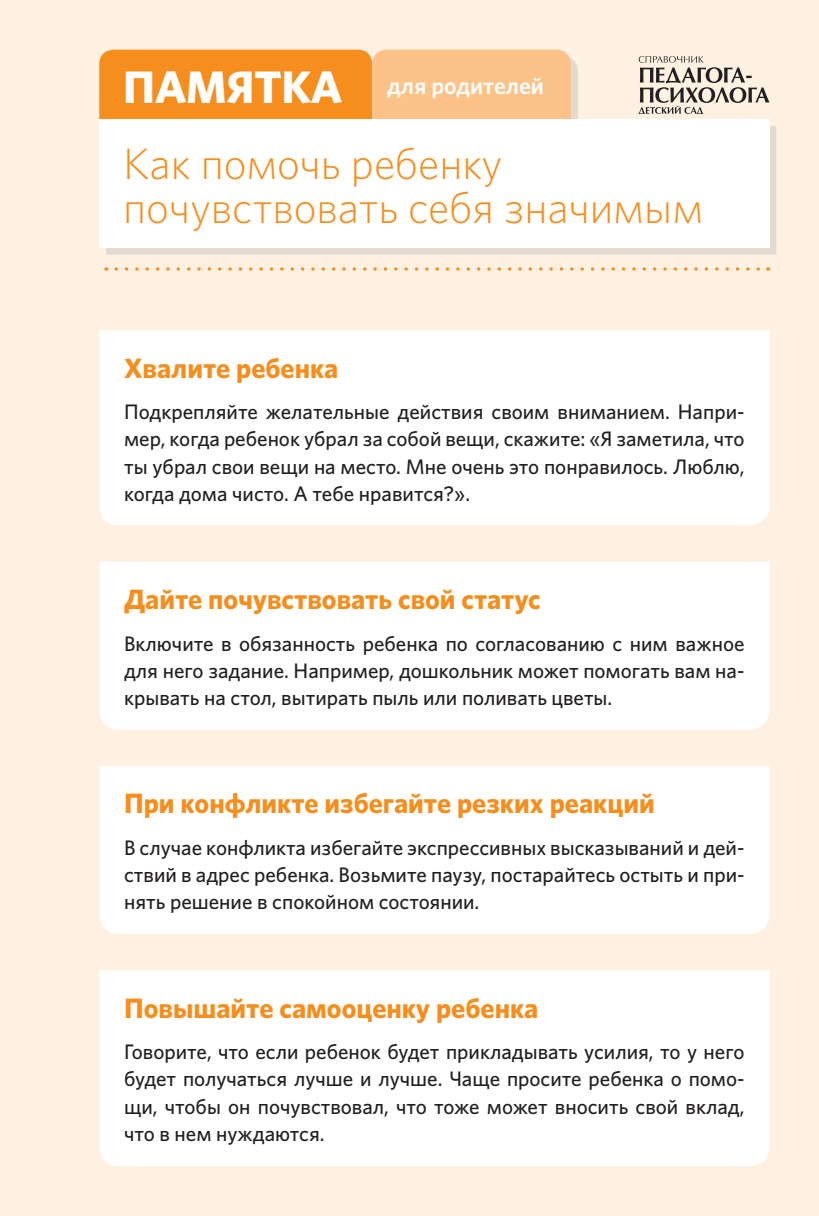
<style>
.page{position:relative;width:819px;height:1216px;background:#fff}
.page>*{position:absolute;margin:0;border:0;box-sizing:border-box;transform-origin:0 0}
.t1{font:300 43.93px/43.8px "Whitney";color:#f68e1e}
.t2{font:700 28px "Whitney";color:#f68e1e}
.t3{font:600 23.62px "Whitney";color:#fff}
.t4{font:500 21px/26.9px "Whitney";color:#231f20;text-align:justify}
.s1{font-weight:700;font-size:45.68px}
</style>
<div class="page">
<div style="left:0;top:0;width:819px;height:1215px;background:#fef1e2"></div>
<div style="left:99px;top:330px;width:670px;height:195px;background:#fff"></div>
<div style="left:99px;top:562px;width:670px;height:167px;background:#fff"></div>
<img style="left:570px;top:58px;width:8px;height:61px">
<svg style="left:99px;top:50px;width:471px;height:69px;background:#f8a44a"></svg>
<svg style="left:638px;top:56px;width:131px;height:58px"></svg>
<div style="left:106px;top:126px;width:670px;height:129px;background:#e3dad0"></div>
<div style="left:99px;top:119px;width:670px;height:129px;background:#fff"></div>
<svg style="left:116px;top:267px;width:652px;height:4px"></svg>
<div style="left:99px;top:766px;width:670px;height:167px;background:#fff"></div>
<div style="left:99px;top:970px;width:670px;height:196px;background:#fff"></div>
<p class="t3" style="left:123px;top:70px;width:422px"><span class="s1">ПАМЯТКА</span> для родителей</p>
<h1 class="t1" style="left:123px;top:140px;width:582px">Как помочь ребенку почувствовать себя значимым</h1>
<h2 class="t2" style="left:124px;top:349px;width:216px">Хвалите ребенка</h2>
<p class="t4" style="left:124px;top:398px;width:622px">Подкрепляйте желательные действия своим вниманием. Напри&shy;мер, когда ребенок убрал за собой вещи, скажите: «Я заметила, что ты убрал свои вещи на место. Мне очень это понравилось. Люблю, когда дома чисто. А тебе нравится?».</p>
<h2 class="t2" style="left:124px;top:580px;width:418px">Дайте почувствовать свой статус</h2>
<p class="t4" style="left:124px;top:629px;width:622px">Включите в обязанность ребенка по согласованию с ним важное для него задание. Например, дошкольник может помогать вам на&shy;крывать на стол, вытирать пыль или поливать цветы.</p>
<h2 class="t2" style="left:124px;top:784px;width:532px">При конфликте избегайте резких реакций</h2>
<p class="t4" style="left:124px;top:834px;width:622px">В случае конфликта избегайте экспрессивных высказываний и дей&shy;ствий в адрес ребенка. Возьмите паузу, постарайтесь остыть и при&shy;нять решение в спокойном состоянии.</p>
<h2 class="t2" style="left:124px;top:988px;width:415px">Повышайте самооценку ребенка</h2>
<p class="t4" style="left:124px;top:1038px;width:622px">Говорите, что если ребенок будет прикладывать усилия, то у него будет получаться лучше и лучше. Чаще просите ребенка о помо&shy;щи, чтобы он почувствовал, что тоже может вносить свой вклад, что в нем нуждаются.</p>
</div>
